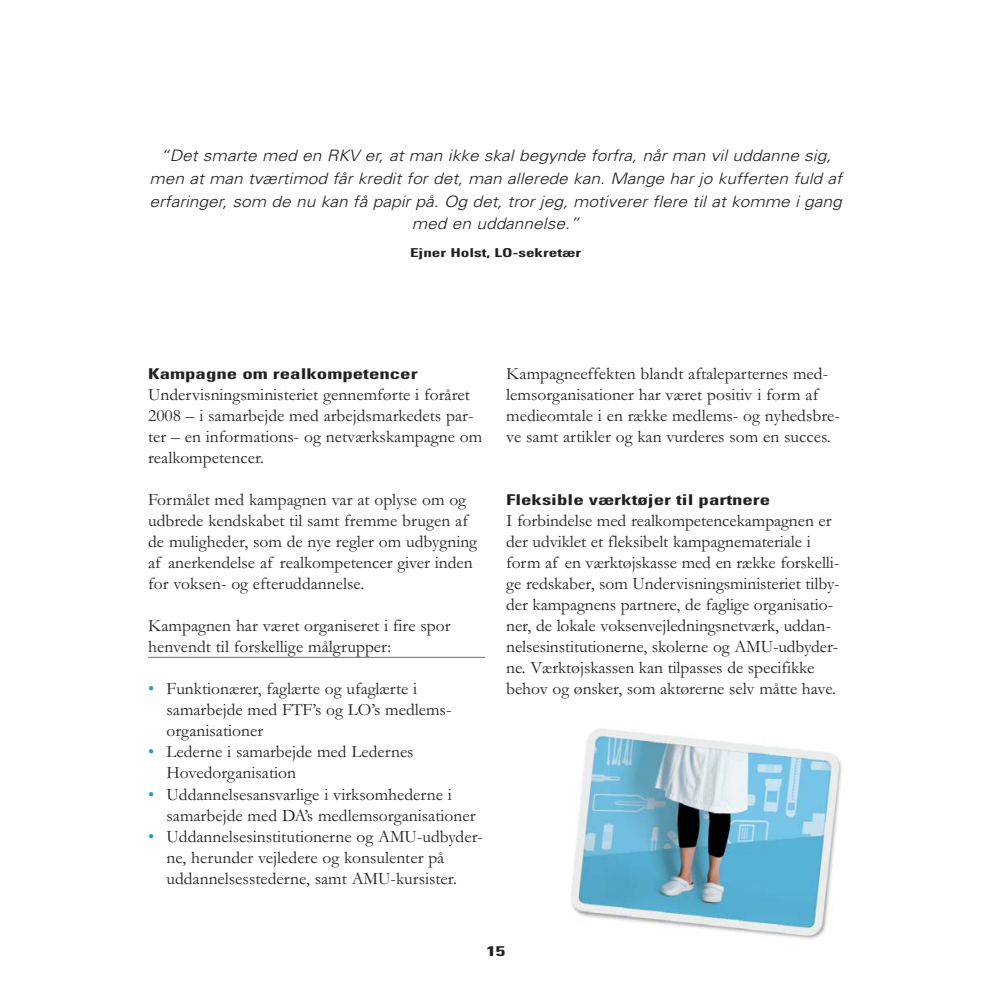
<style>
.page{position:relative;width:993px;height:993px;background:#fff}
.page>*{position:absolute;margin:0;border:0;box-sizing:border-box;transform-origin:0 0}
.t1{font:17.5px/21px "Garamond";color:#231f20}
.t2{font:italic 300 15.75px/22.8px "Univers";color:#231f20;text-align:center;scale:1.1 1}
.t3{font:700 condensed 14.88px "Univers";color:#231f20;scale:1.4 1}
.t4{font:700 condensed 14px "Univers";color:#231f20;scale:1.5 1}
.t5{font:700 condensed 12.25px "Univers";color:#231f20;scale:1.4 1}
.s1{color:#1f9cc8}
</style>
<div class="page">
<hr style="left:148px;top:656px;width:337px;height:1px;background:#6d6e70">
<img style="left:571px;top:728px;width:271px;height:212px">
<p class="t2" style="left:149px;top:145px;width:634px">“Det smarte med en RKV er, at man ikke skal begynde forfra, når man vil uddanne sig, men at man tværtimod får kredit for det, man allerede kan. Mange har jo kufferten fuld af erfaringer, som de nu kan få papir på. Og det, tror jeg, motiverer flere til at komme i gang med en uddannelse.”</p>
<p class="t5" style="left:410px;top:248px;width:124px">Ejner Holst, LO-sekretær</p>
<p class="t3" style="left:148px;top:368px;width:194px">Kampagne om realkompetencer</p>
<p class="t1" style="left:148px;top:386px;width:335px">Undervisningsministeriet gennemførte i foråret 2008 – i samarbejde med arbejdsmarkedets par&shy;ter – en informations- og netværkskampagne om realkompetencer.</p>
<p class="t1" style="left:148px;top:491px;width:330px">Formålet med kampagnen var at oplyse om og udbrede kendskabet til samt fremme brugen af de muligheder, som de nye regler om udbygning af anerkendelse af realkompetencer giver inden for voksen- og efteruddannelse.</p>
<p class="t1" style="left:148px;top:617px;width:304px">Kampagnen har været organiseret i fire spor henvendt til forskellige målgrupper:</p>
<p class="t1" style="left:166px;top:680px;width:286px;text-indent:-18px"><span class="s1">•</span> Funktionærer, faglærte og ufaglærte i samarbejde med FTF’s og LO’s medlems&shy;organisationer</p>
<p class="t1" style="left:166px;top:743px;width:248px;text-indent:-18px"><span class="s1">•</span> Lederne i samarbejde med Ledernes<br>Hovedorganisation</p>
<p class="t1" style="left:166px;top:785px;width:310px;text-indent:-18px"><span class="s1">•</span> Uddannelsesansvarlige i virksomhederne i samarbejde med DA’s medlemsorganisationer</p>
<p class="t1" style="left:166px;top:827px;width:318px;text-indent:-18px"><span class="s1">•</span> Uddannelsesinstitutionerne og AMU-udbyder&shy;ne, herunder vejledere og konsulenter på uddannelsesstederne, samt AMU-kursister.</p>
<p class="t1" style="left:506px;top:365px;width:335px">Kampagneeffekten blandt aftaleparternes med&shy;lemsorganisationer har været positiv i form af medieomtale i en række medlems- og nyhedsbre&shy;ve samt artikler og kan vurderes som en succes.</p>
<p class="t3" style="left:506px;top:494px;width:190px">Fleksible værktøjer til partnere</p>
<p class="t1" style="left:506px;top:512px;width:335px">I forbindelse med realkompetencekampagnen er der udviklet et fleksibelt kampagnemateriale i form af en værktøjskasse med en række forskelli&shy;ge redskaber, som Undervisningsministeriet tilby&shy;der kampagnens partnere, de faglige organisatio&shy;ner, de lokale voksenvejledningsnetværk, uddan&shy;nelsesinstitutionerne, skolerne og AMU-udbyder&shy;ne. Værktøjskassen kan tilpasses de specifikke behov og ønsker, som aktørerne selv måtte have.</p>
<p class="t4" style="left:486px;top:945px;width:14px">15</p>
</div>
